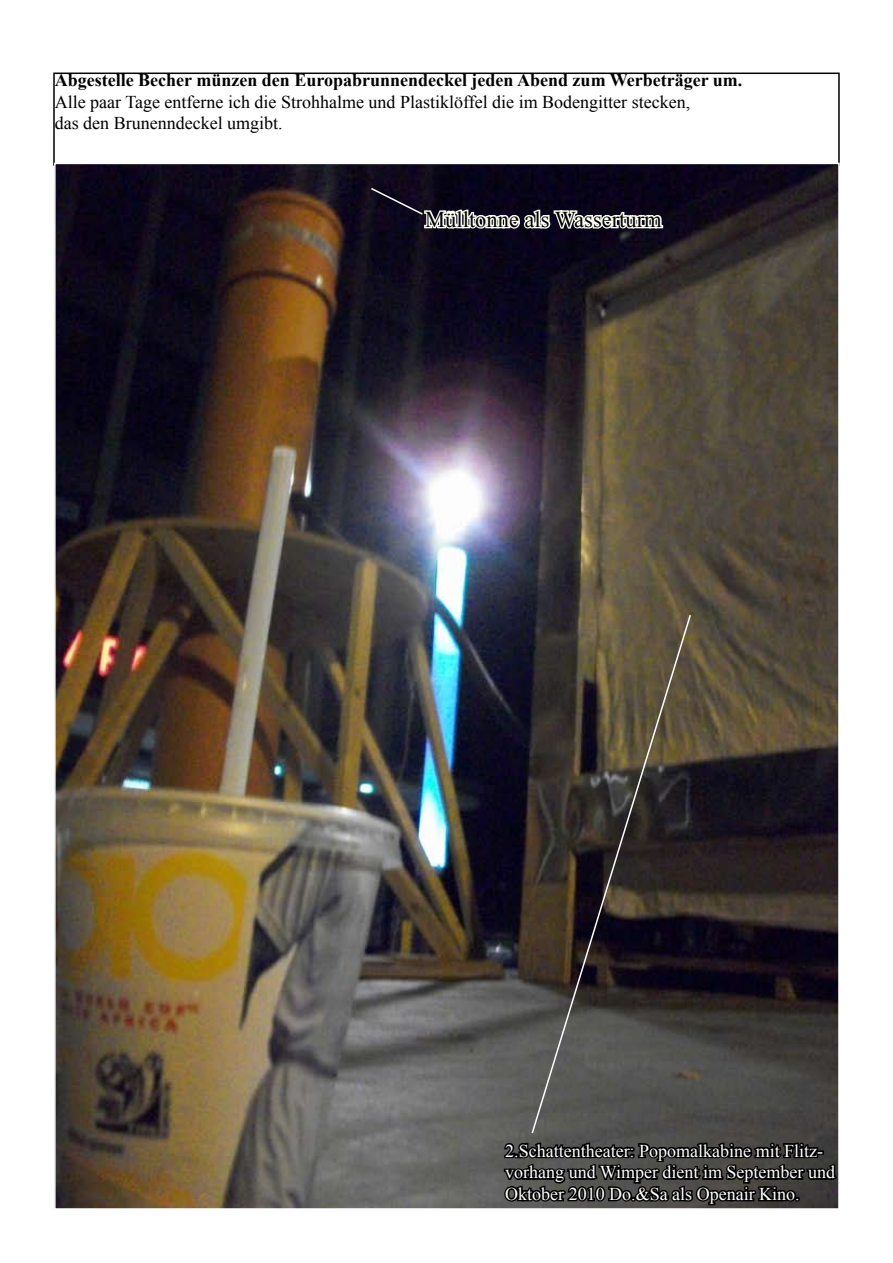
<style>
.page{position:relative;width:893px;height:1263px;background:#fff}
.page>*{position:absolute;margin:0;border:0;box-sizing:border-box;transform-origin:0 0}
.t1{font:22.5px "Times New Roman";color:#000}
.t2{font:18px/21.6px "Times New Roman";color:#fff}
.t3{font:18px/21.6px "Times New Roman";color:#000}
.t4{font:700 18px "Times New Roman";color:#000}
</style>
<div class="page">
<div style="left:53px;top:73px;width:787px;height:93px;border:2px solid #000"></div>
<img style="left:57px;top:166px;width:780px;height:1041px">
<svg style="left:369px;top:186px;width:296px;height:55px"></svg>
<svg style="left:530px;top:613px;width:162px;height:517px;background:#423c36"></svg>
<svg style="left:500px;top:1130px;width:339px;height:79px;background:#32312f"></svg>
<p class="t4" style="left:55px;top:68px;width:689px">Abgestelle Becher münzen den Europabrunnendeckel jeden Abend zum Werbeträger um.</p>
<p class="t3" style="left:55px;top:91px;width:637px">Alle paar Tage entferne ich die Strohhalme und Plastiklöffel die im Bodengitter stecken, das den Brunenndeckel umgibt.</p>
<p class="t1" style="left:425px;top:204px;width:238px">Mülltonne als Wasserturm</p>
<p class="t2" style="left:505px;top:1139px;width:331px">2.Schattentheater: Popomalkabine mit Flitz&shy;vorhang und Wimper dient im September und<br>Oktober 2010 Do.&amp;Sa als Openair Kino.</p>
</div>
